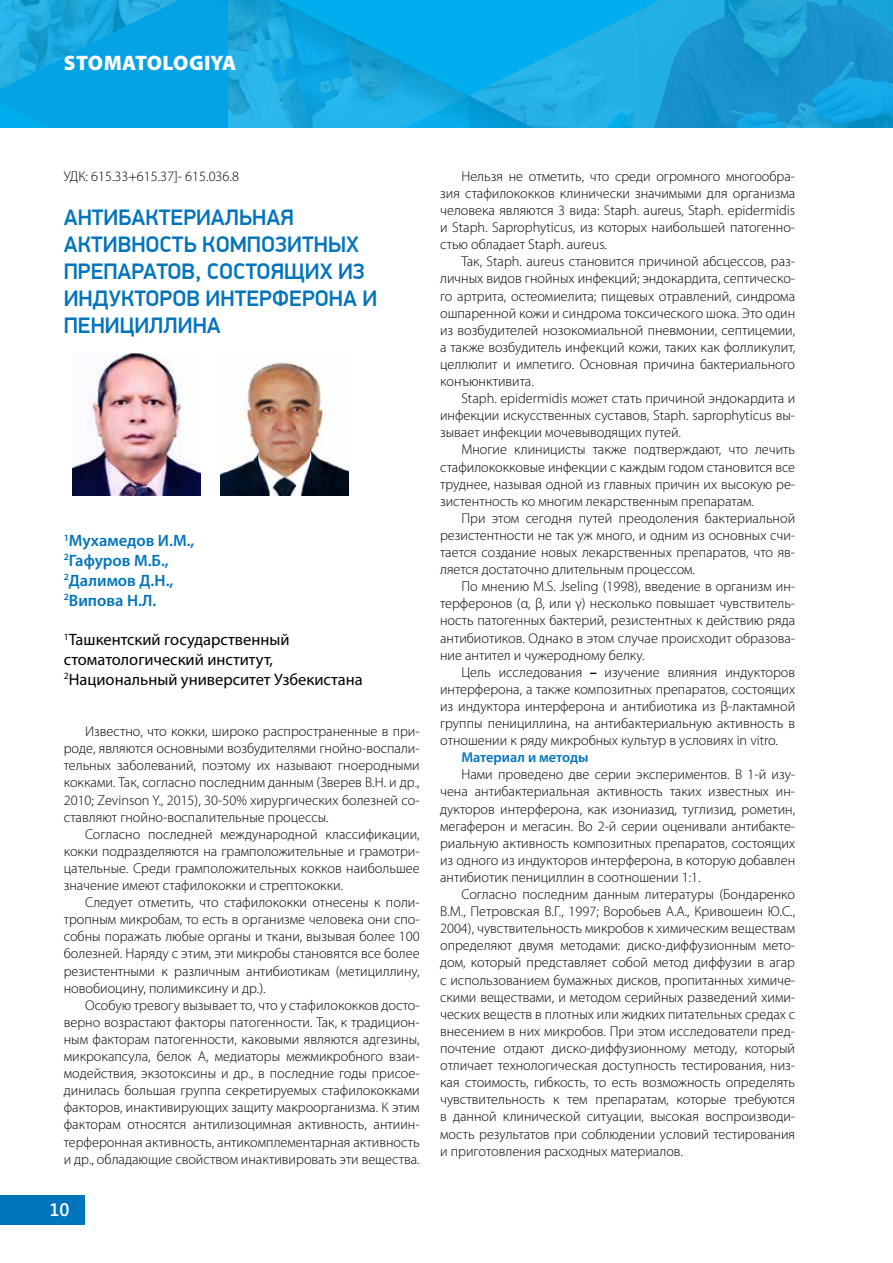
<style>
.page{position:relative;width:893px;height:1263px;background:#fff}
.page>*{position:absolute;margin:0;border:0;box-sizing:border-box;transform-origin:0 0}
.t1{font:500 22.5px/27px "PF Din Display Pro";color:#0074bc}
.t2{font:900 21px "Myriad Pro";letter-spacing:.01em;color:#fff}
.t3{font:600 18px "Segoe UI";color:#fff}
.t4{font:16.5px/19.8px "Myriad Pro";color:#000}
.t5{font:600 16.5px/19.8px "Myriad Pro";color:#0074bc}
.t6{font:300 14.25px/17.1px "Myriad Pro";color:#000;text-align:justify}
.t7{font:600 14.25px "Myriad Pro";letter-spacing:-.005em;color:#0074bc}
.s1{font-weight:700}
</style>
<div class="page">
<svg style="left:0;top:0;width:469px;height:128px;background:#0ea7e3"></svg>
<img style="left:469px;top:0;width:424px;height:128px">
<div style="left:0;top:1195px;width:85px;height:30px;background:#0074bc"></div>
<img style="left:72px;top:353px;width:128px;height:143px">
<img style="left:220px;top:361px;width:128px;height:135px">
<h2 class="t2" style="left:64px;top:51px;width:174px">STOMATOLOGIYA</h2>
<p class="t6" style="left:64px;top:168px;width:177px">УДК: 615.33+615.37]- 615.036.8</p>
<h1 class="t1" style="left:64px;top:204px;width:315px">АНТИБАКТЕРИАЛЬНАЯ<br>АКТИВНОСТЬ КОМПОЗИТНЫХ<br>ПРЕПАРАТОВ, СОСТОЯЩИХ ИЗ<br>ИНДУКТОРОВ ИНТЕРФЕРОНА И<br>ПЕНИЦИЛЛИНА</h1>
<p class="t5" style="left:64px;top:530px;width:132px"><sup>1</sup>Мухамедов И.М.,<br><sup>2</sup>Гафуров М.Б.,<br><sup>2</sup>Далимов Д.Н.,<br><sup>2</sup>Випова Н.Л.</p>
<p class="t4" style="left:64px;top:629px;width:300px"><sup>1</sup>Ташкентский государственный стоматологический институт,<br><sup>2</sup>Национальный университет Узбекистана</p>
<p class="t6" style="left:64px;top:723px;width:357px;text-indent:21px">Известно, что кокки, широко распространенные в при&shy;роде, являются основными возбудителями гнойно-воспали&shy;тельных заболеваний, поэтому их называют гноеродными кокками. Так, согласно последним данным (Зверев В.Н. и др., 2010; Zevinson Y., 2015), 30-50% хирургических болезней со&shy;ставляют гнойно-воспалительные процессы.</p>
<p class="t6" style="left:64px;top:826px;width:357px;text-indent:21px">Согласно последней международной классификации, кокки подразделяются на грамположительные и грамотри&shy;цательные. Среди грамположительных кокков наибольшее значение имеют стафилококки и стрептококки.</p>
<p class="t6" style="left:64px;top:894px;width:357px;text-indent:21px">Следует отметить, что стафилококки отнесены к поли&shy;тропным микробам, то есть в организме человека они спо&shy;собны поражать любые органы и ткани, вызывая более 100 болезней. Наряду с этим, эти микробы становятся все более резистентными к различным антибиотикам (метициллину, новобиоцину, полимиксину и др.).</p>
<p class="t6" style="left:64px;top:997px;width:357px;text-indent:21px">Особую тревогу вызывает то, что у стафилококков досто&shy;верно возрастают факторы патогенности. Так, к традицион&shy;ным факторам патогенности, каковыми являются адгезины, микрокапсула, белок А, медиаторы межмикробного взаи&shy;модействия, экзотоксины и др., в последние годы присое&shy;динилась большая группа секретируемых стафилококками факторов, инактивирующих защиту макроорганизма. К этим факторам относятся антилизоцимная активность, антиин&shy;терферонная активность, антикомплементарная активность и др., обладающие свойством инактивировать эти вещества.</p>
<p class="t3" style="left:50px;top:1197px;width:21px">10</p>
<p class="t6" style="left:440px;top:168px;width:357px;text-indent:21px">Нельзя не отметить, что среди огромного многообра&shy;зия стафилококков клинически значимыми для организма человека являются 3 вида: Staph. aureus, Staph. epidermidis и Staph. Saprophyticus, из которых наибольшей патогенно&shy;стью обладает Staph. aureus.</p>
<p class="t6" style="left:440px;top:253px;width:357px;text-indent:21px">Так, Staph. aureus становится причиной абсцессов, раз&shy;личных видов гнойных инфекций; эндокардита, септическо&shy;го артрита, остеомиелита; пищевых отравлений, синдрома ошпаренной кожи и синдрома токсического шока. Это один из возбудителей нозокомиальной пневмонии, септицемии, а также возбудитель инфекций кожи, таких как фолликулит, целлюлит и импетиго. Основная причина бактериального конъюнктивита.</p>
<p class="t6" style="left:440px;top:390px;width:357px;text-indent:21px">Staph. epidermidis может стать причиной эндокардита и инфекции искусственных суставов, Staph. saprophyticus вы&shy;зывает инфекции мочевыводящих путей.</p>
<p class="t6" style="left:440px;top:441px;width:357px;text-indent:21px">Многие клиницисты также подтверждают, что лечить стафилококковые инфекции с каждым годом становится все труднее, называя одной из главных причин их высокую ре&shy;зистентность ко многим лекарственным препаратам.</p>
<p class="t6" style="left:440px;top:510px;width:357px;text-indent:21px">При этом сегодня путей преодоления бактериальной резистентности не так уж много, и одним из основных счи&shy;тается создание новых лекарственных препаратов, что яв&shy;ляется достаточно длительным процессом.</p>
<p class="t6" style="left:440px;top:578px;width:357px;text-indent:21px">По мнению M.S. Jseling (1998), введение в организм ин&shy;терферонов (α, β, или γ) несколько повышает чувствитель&shy;ность патогенных бактерий, резистентных к действию ряда антибиотиков. Однако в этом случае происходит образова&shy;ние антител и чужеродному белку.</p>
<p class="t6" style="left:440px;top:664px;width:357px;text-indent:21px">Цель исследования <span class="s1">–</span> изучение влияния индукторов интерферона, а также композитных препаратов, состоящих из индуктора интерферона и антибиотика из β-лактамной группы пенициллина, на антибактериальную активность в отношении к ряду микробных культур в условиях in vitro.</p>
<p class="t7" style="left:461px;top:748px;width:129px">Материал и методы</p>
<p class="t6" style="left:440px;top:766px;width:357px;text-indent:21px">Нами проведено две серии экспериментов. В 1-й изу&shy;чена антибактериальная активность таких известных ин&shy;дукторов интерферона, как изониазид, туглизид, рометин, мегаферон и мегасин. Во 2-й серии оценивали антибакте&shy;риальную активность композитных препаратов, состоящих из одного из индукторов интерферона, в которую добавлен антибиотик пенициллин в соотношении 1:1.</p>
<p class="t6" style="left:440px;top:886px;width:357px;text-indent:21px">Согласно последним данным литературы (Бондаренко В.М., Петровская В.Г., 1997; Воробьев А.А., Кривошеин Ю.С., 2004), чувствительность микробов к химическим веществам определяют двумя методами: диско-диффузионным мето&shy;дом, который представляет собой метод диффузии в агар с использованием бумажных дисков, пропитанных химиче&shy;скими веществами, и методом серийных разведений хими&shy;ческих веществ в плотных или жидких питательных средах с внесением в них микробов. При этом исследователи пред&shy;почтение отдают диско-диффузионному методу, который отличает технологическая доступность тестирования, низ&shy;кая стоимость, гибкость, то есть возможность определять чувствительность к тем препаратам, которые требуются в данной клинической ситуации, высокая воспроизводи&shy;мость результатов при соблюдении условий тестирования и приготовления расходных материалов.</p>
</div>
